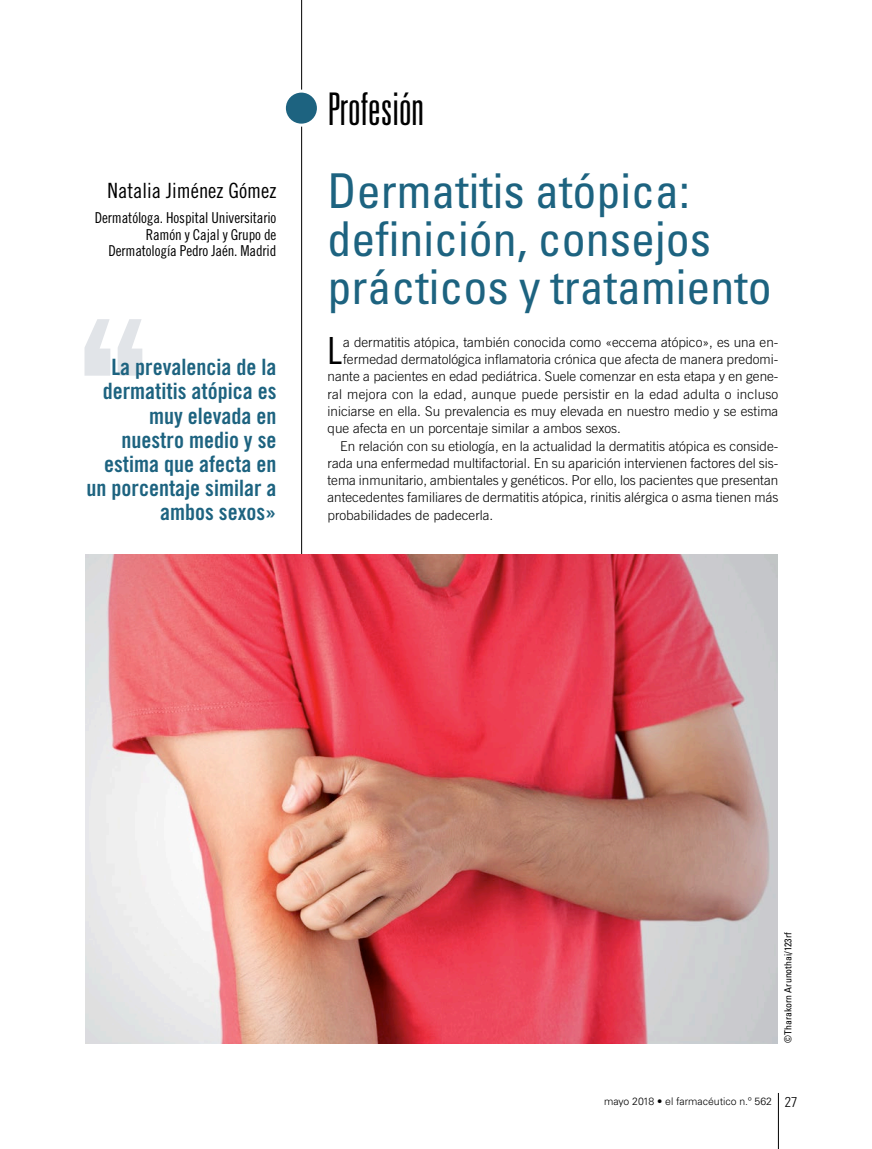
<style>
.page{position:relative;width:872px;height:1149px;background:#fff}
.page>*{position:absolute;margin:0;border:0;box-sizing:border-box;transform-origin:0 0}
.t1{font:condensed 48px/48px "Univers LT Std";color:#1d6380}
.t2{font:300 ultra-condensed 45px "Univers LT Std";color:#000}
.t3{font:37.35px "Trade Gothic LT Std Cn 18";color:#000}
.t4{font:22.5px/24px "Trade Gothic LT Std Bd Cn 20";color:#1d6380;text-align:right}
.t5{font:21px "Trade Gothic LT Std Cn 18";color:#000}
.t6{font:15px/16.5px "Trade Gothic LT Std Cn 18";letter-spacing:-.01em;color:#000;text-align:right}
.t7{font:300 condensed 14.25px "Univers LT Std";color:#000}
.t8{font:300 13.5px "Trade Gothic LT Std";color:#000}
.t9{font:300 10.5px "Univers LT Std";color:#000}
.t10{font:condensed 9.75px "Univers LT Std";color:#000}
</style>
<div class="page">
<hr style="left:301px;top:0;width:1px;height:1042px;background:#000">
<hr style="left:778px;top:1092px;width:1px;height:56px;background:#000">
<div style="left:284px;top:91px;width:34px;height:34px;background:#1d6380;border-radius:50%"></div>
<div style="left:283px;top:90px;width:37px;height:37px;border:3px solid #fff;border-radius:50%"></div>
<img style="left:85px;top:554px;width:693px;height:489px">
<svg style="left:118px;top:319px;width:24px;height:56px"></svg>
<svg style="left:84px;top:319px;width:26px;height:56px"></svg>
<h3 class="t5" style="left:107px;top:178px;width:170px">Natalia Jiménez Gómez</h3>
<p class="t6" style="left:95px;top:209px;width:183px">Dermatóloga. Hospital Universitario<br>Ramón y Cajal y Grupo de<br>Dermatología Pedro Jaén. Madrid</p>
<h3 class="t4" style="left:87px;top:355px;width:191px">La prevalencia de la dermatitis atópica es muy elevada en nuestro medio y se estima que afecta en un porcentaje similar a ambos sexos»</h3>
<h2 class="t2" style="left:327px;top:85px;width:98px">Profesión</h2>
<h1 class="t1" style="left:327px;top:166px;width:446px">Dermatitis atópica: definición, consejos prácticos y tratamiento</h1>
<h3 class="t3" style="left:327px;top:328px;width:16px">L</h3>
<p class="t8" style="left:343px;top:334px;width:437px">a dermatitis atópica, también conocida como «eccema atópico», es una en-</p>
<p class="t8" style="left:343px;top:351px;width:436px">fermedad dermatológica inflamatoria crónica que afecta de manera predomi-</p>
<p class="t8" style="left:327px;top:368px;width:452px">nante a pacientes en edad pediátrica. Suele comenzar en esta etapa y en gene-</p>
<p class="t8" style="left:327px;top:386px;width:452px">ral mejora con la edad, aunque puede persistir en la edad adulta o incluso</p>
<p class="t8" style="left:327px;top:403px;width:452px">iniciarse en ella. Su prevalencia es muy elevada en nuestro medio y se estima</p>
<p class="t8" style="left:327px;top:420px;width:295px">que afecta en un porcentaje similar a ambos sexos.</p>
<p class="t8" style="left:340px;top:437px;width:439px">En relación con su etiología, en la actualidad la dermatitis atópica es conside-</p>
<p class="t8" style="left:327px;top:455px;width:452px">rada una enfermedad multifactorial. En su aparición intervienen factores del sis-</p>
<p class="t8" style="left:327px;top:472px;width:452px">tema inmunitario, ambientales y genéticos. Por ello, los pacientes que presentan</p>
<p class="t8" style="left:327px;top:489px;width:452px">antecedentes familiares de dermatitis atópica, rinitis alérgica o asma tienen más</p>
<p class="t8" style="left:327px;top:506px;width:167px">probabilidades de padecerla.</p>
<p class="t10" style="left:782px;top:1042px;width:112px;rotate:-90deg">©Tharakorn Arunothai/123rf</p>
<p class="t9" style="left:604px;top:1094px;width:169px">mayo 2018 • el farmacéutico n.º 562</p>
<p class="t7" style="left:784px;top:1092px;width:14px">27</p>
</div>
